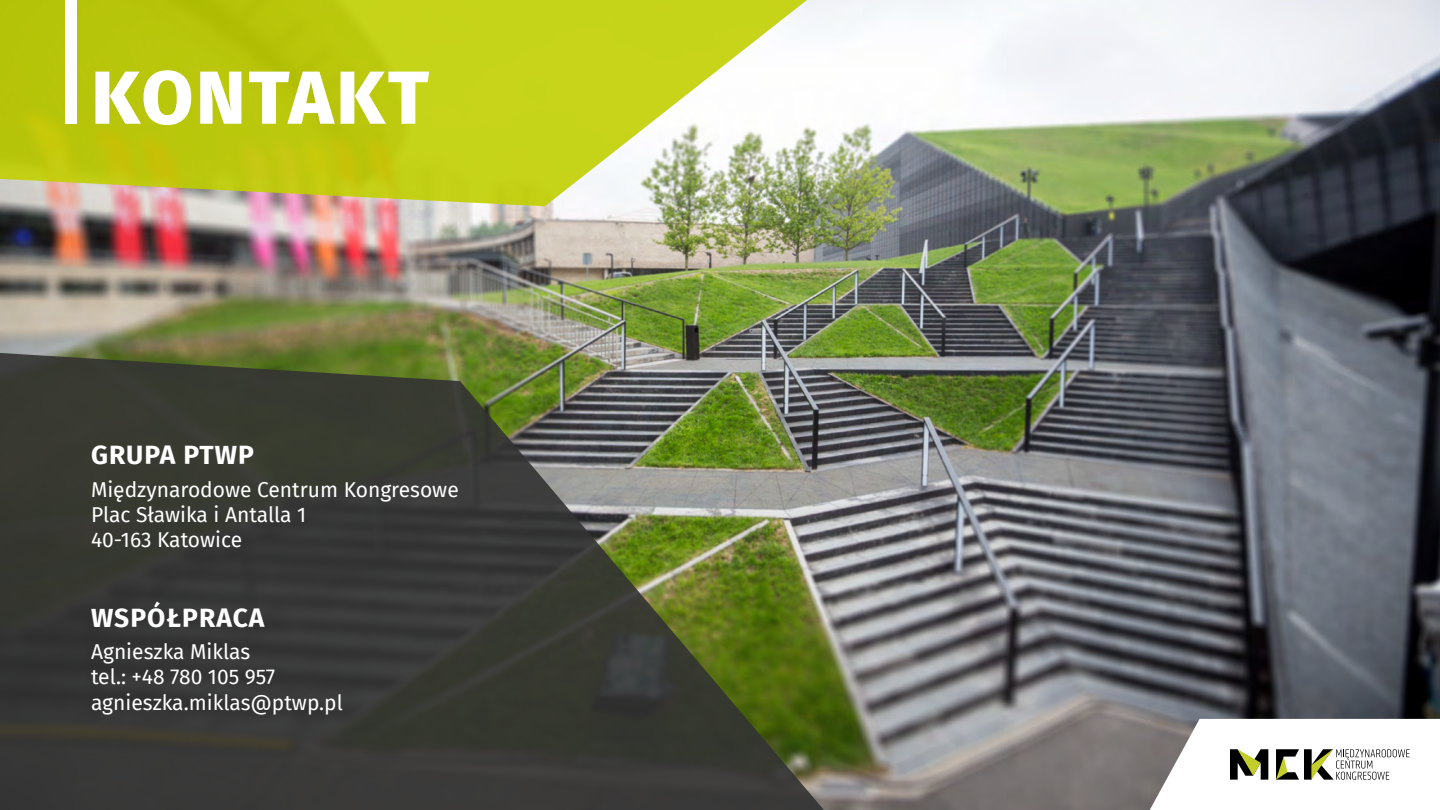
<style>
.page{position:relative;width:1440px;height:810px;background:#fff}
.page>*{position:absolute;margin:0;border:0;box-sizing:border-box;transform-origin:0 0}
.t1{font:800 75px "Fira Sans";letter-spacing:.04em;color:#fff}
.t2{font:700 26.33px "Fira Sans";letter-spacing:.04em;color:#fff}
.t3{font:21px/25.2px "Fira Sans";color:#fff}
</style>
<div class="page">
<img style="left:0;top:0;width:1440px;height:810px">
<svg style="left:0;top:0;width:1200px;height:206px"></svg>
<img style="left:0;top:272px;width:881px;height:538px">
<div style="left:65px;top:0;width:12px;height:124px;background:#fff"></div>
<svg style="left:1150px;top:719px;width:290px;height:91px"></svg>
<h1 class="t1" style="left:91px;top:32px;width:339px">KONTAKT</h1>
<p class="t2" style="left:91px;top:433px;width:164px">GRUPA PTWP</p>
<p class="t3" style="left:91px;top:476px;width:369px">Międzynarodowe Centrum Kongresowe<br>Plac Sławika i Antalla 1<br>40-163 Katowice</p>
<p class="t2" style="left:91px;top:595px;width:175px">WSPÓŁPRACA</p>
<p class="t3" style="left:91px;top:639px;width:253px">Agnieszka Miklas<br>tel.: +48 780 105 957 agnieszka.miklas@ptwp.pl</p>
</div>
